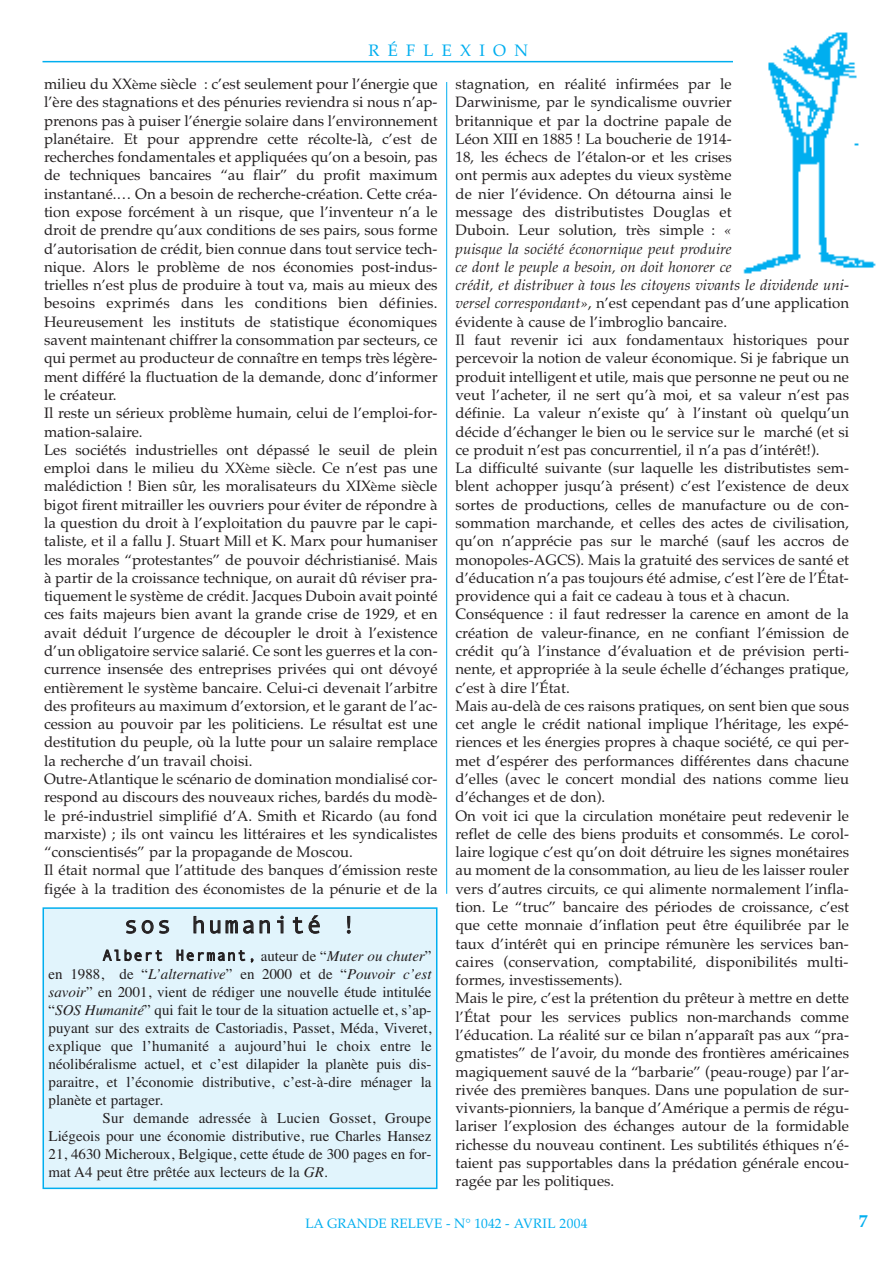
<style>
.page{position:relative;width:893px;height:1263px;background:#fff}
.page>*{position:absolute;margin:0;border:0;box-sizing:border-box;transform-origin:0 0}
.t1{font:24px "Andale Mono";letter-spacing:.09em;color:#231f20}
.t2{font:700 18px "Palatino";color:#00aeef}
.t3{font:16.5px "Palatino";letter-spacing:.5em;color:#00aeef}
.t4{font:15px/18.3px "Palatino";color:#231f20}
.t5{font:15px/18px "Times";color:#231f20;text-align:justify}
.t6{font:15px "Andale Mono";letter-spacing:.085em;color:#231f20}
.t7{font:13.5px "Palatino";color:#00aeef}
.s1{font-size:13.5px}
.s2{font-style:italic}
.s3{font-family:"Times"}
.s4{font-family:"Times";font-style:italic}
</style>
<div class="page">
<hr style="left:43px;top:61px;width:722px;height:1px;background:#00aeef">
<hr style="left:446px;top:82px;width:1px;height:812px;background:#00aeef">
<img style="left:733px;top:32px;width:143px;height:242px">
<div style="left:43px;top:908px;width:394px;height:280px;background:#e1f4fc"></div>
<div style="left:43px;top:907px;width:394px;height:282px;border:2px solid #00aeef"></div>
<p class="t3" style="left:368px;top:41px;width:161px">RÉFLEXION</p>
<p class="t4" style="left:44px;top:75px;width:395px">milieu du XX<span class="s1">ème</span> siècle : c’est seulement pour l’énergie que l’ère des stagnations et des pénuries reviendra si nous n’ap&shy;prenons pas à puiser l’énergie solaire dans l’environnement planétaire. Et pour apprendre cette récolte-là, c’est de recherches fondamentales et appliquées qu’on a besoin, pas de techniques bancaires “au flair” du profit maximum instantané.… On a besoin de recherche-création. Cette créa&shy;tion expose forcément à un risque, que l’inventeur n’a le droit de prendre qu’aux conditions de ses pairs, sous forme d’autorisation de crédit, bien connue dans tout service tech&shy;nique. Alors le problème de nos économies post-indus&shy;trielles n’est plus de produire à tout va, mais au mieux des besoins exprimés dans les conditions bien définies.<br>Heureusement les instituts de statistique économiques savent maintenant chiffrer la consommation par secteurs, ce qui permet au producteur de connaître en temps très légère&shy;ment différé la fluctuation de la demande, donc d’informer le créateur.<br>Il reste un sérieux problème humain, celui de l’emploi-for&shy;mation-salaire.<br>Les sociétés industrielles ont dépassé le seuil de plein emploi dans le milieu du XX<span class="s1">ème</span> siècle. Ce n’est pas une malédiction ! Bien sûr, les moralisateurs du XIX<span class="s1">ème</span> siècle bigot firent mitrailler les ouvriers pour éviter de répondre à la question du droit à l’exploitation du pauvre par le capi&shy;taliste, et il a fallu J. Stuart Mill et K. Marx pour humaniser les morales “protestantes” de pouvoir déchristianisé. Mais à partir de la croissance technique, on aurait dû réviser pra&shy;tiquement le système de crédit. Jacques Duboin avait pointé ces faits majeurs bien avant la grande crise de 1929, et en avait déduit l’urgence de découpler le droit à l’existence d’un obligatoire service salarié. Ce sont les guerres et la con&shy;currence insensée des entreprises privées qui ont dévoyé entièrement le système bancaire. Celui-ci devenait l’arbitre des profiteurs au maximum d’extorsion, et le garant de l’ac&shy;cession au pouvoir par les politiciens. Le résultat est une destitution du peuple, où la lutte pour un salaire remplace la recherche d’un travail choisi.<br>Outre-Atlantique le scénario de domination mondialisé cor&shy;respond au discours des nouveaux riches, bardés du modè&shy;le pré-industriel simplifié d’A. Smith et Ricardo (au fond marxiste) ; ils ont vaincu les littéraires et les syndicalistes “conscientisés” par la propagande de Moscou.<br>Il était normal que l’attitude des banques d’émission reste figée à la tradition des économistes de la pénurie et de la</p>
<p class="t4" style="left:455px;top:75px;width:395px">stagnation, en réalité infirmées par le<br>Darwinisme, par le syndicalisme ouvrier<br>britannique et par la doctrine papale de<br>Léon XIII en 1885 ! La boucherie de 1914-<br>18, les échecs de l’étalon-or et les crises<br>ont permis aux adeptes du vieux système<br>de nier l’évidence. On détourna ainsi le<br>message des distributistes Douglas et<br>Duboin. Leur solution, très simple : <span class="s2">«<br>puisque la société éconornique peut produire<br>ce dont le peuple a besoin, on doit honorer ce<br>crédit, et distribuer à tous les citoyens vivants le dividende uni&shy;versel correspondant»</span>, n’est cependant pas d’une application évidente à cause de l’imbroglio bancaire.<br>Il faut revenir ici aux fondamentaux historiques pour percevoir la notion de valeur économique. Si je fabrique un produit intelligent et utile, mais que personne ne peut ou ne veut l’acheter, il ne sert qu’à moi, et sa valeur n’est pas définie. La valeur n’existe qu’ à l’instant où quelqu’un décide d’échanger le bien ou le service sur le marché (et si ce produit n’est pas concurrentiel, il n’a pas d’intérêt!).<br>La difficulté suivante (sur laquelle les distributistes sem&shy;blent achopper jusqu’à présent) c’est l’existence de deux sortes de productions, celles de manufacture ou de con&shy;sommation marchande, et celles des actes de civilisation, qu’on n’apprécie pas sur le marché (sauf les accros de monopoles-AGCS). Mais la gratuité des services de santé et d’éducation n’a pas toujours été admise, c’est l’ère de l’État&shy;providence qui a fait ce cadeau à tous et à chacun.<br>Conséquence : il faut redresser la carence en amont de la création de valeur-finance, en ne confiant l’émission de crédit qu’à l’instance d’évaluation et de prévision perti&shy;nente, et appropriée à la seule échelle d’échanges pratique, c’est à dire l’État.<br>Mais au-delà de ces raisons pratiques, on sent bien que sous cet angle le crédit national implique l’héritage, les expé&shy;riences et les énergies propres à chaque société, ce qui per&shy;met d’espérer des performances différentes dans chacune d’elles (avec le concert mondial des nations comme lieu d’échanges et de don).<br>On voit ici que la circulation monétaire peut redevenir le reflet de celle des biens produits et consommés. Le corol&shy;laire logique c’est qu’on doit détruire les signes monétaires au moment de la consommation, au lieu de les laisser rouler vers d’autres circuits, ce qui alimente normalement l’infla&shy;tion. Le “truc” bancaire des périodes de croissance, c’est que cette monnaie d’inflation peut être équilibrée par le taux d’intérêt qui en principe rémunère les services ban&shy;caires (conservation, comptabilité, disponibilités multi&shy;formes, investissements).<br>Mais le pire, c’est la prétention du prêteur à mettre en dette l’État pour les services publics non-marchands comme l’éducation. La réalité sur ce bilan n’apparaît pas aux “pra&shy;gmatistes” de l’avoir, du monde des frontières américaines magiquement sauvé de la “barbarie” (peau-rouge) par l’ar&shy;rivée des premières banques. Dans une population de sur&shy;vivants-pionniers, la banque d’Amérique a permis de régu&shy;lariser l’explosion des échanges autour de la formidable richesse du nouveau continent. Les subtilités éthiques n’é&shy;taient pas supportables dans la prédation générale encou&shy;ragée par les politiques.</p>
<p class="t7" style="left:305px;top:1216px;width:284px">LA GRANDE RELEVE - N° 1042 - AVRIL 2004</p>
<p class="t2" style="left:859px;top:1210px;width:10px">7</p>
<h1 class="t1" style="left:124px;top:911px;width:234px">sos humanité !</h1>
<p class="t6" style="left:103px;top:946px;width:330px">Albert Hermant, <span class="s3">auteur de “</span><span class="s4">Muter ou chuter</span><span class="s3">”</span></p>
<p class="t5" style="left:49px;top:964px;width:385px">en 1988, de “<span class="s2">L’alternative</span>” en 2000 et de “<span class="s2">Pouvoir c’est savoir</span>” en 2001, vient de rédiger une nouvelle étude intitulée “<span class="s2">SOS Humanité</span>” qui fait le tour de la situation actuelle et, s’ap&shy;puyant sur des extraits de Castoriadis, Passet, Méda, Viveret, explique que l’humanité a aujourd’hui le choix entre le néolibéralisme actuel, et c’est dilapider la planète puis dis&shy;paraitre, et l’économie distributive, c’est-à-dire ménager la planète et partager.</p>
<p class="t5" style="left:49px;top:1108px;width:384px;text-indent:54px">Sur demande adressée à Lucien Gosset, Groupe Liégeois pour une économie distributive, rue Charles Hansez 21, 4630 Micheroux, Belgique, cette étude de 300 pages en for&shy;mat A4 peut être prêtée aux lecteurs de la <span class="s2">GR</span>.</p>
</div>
